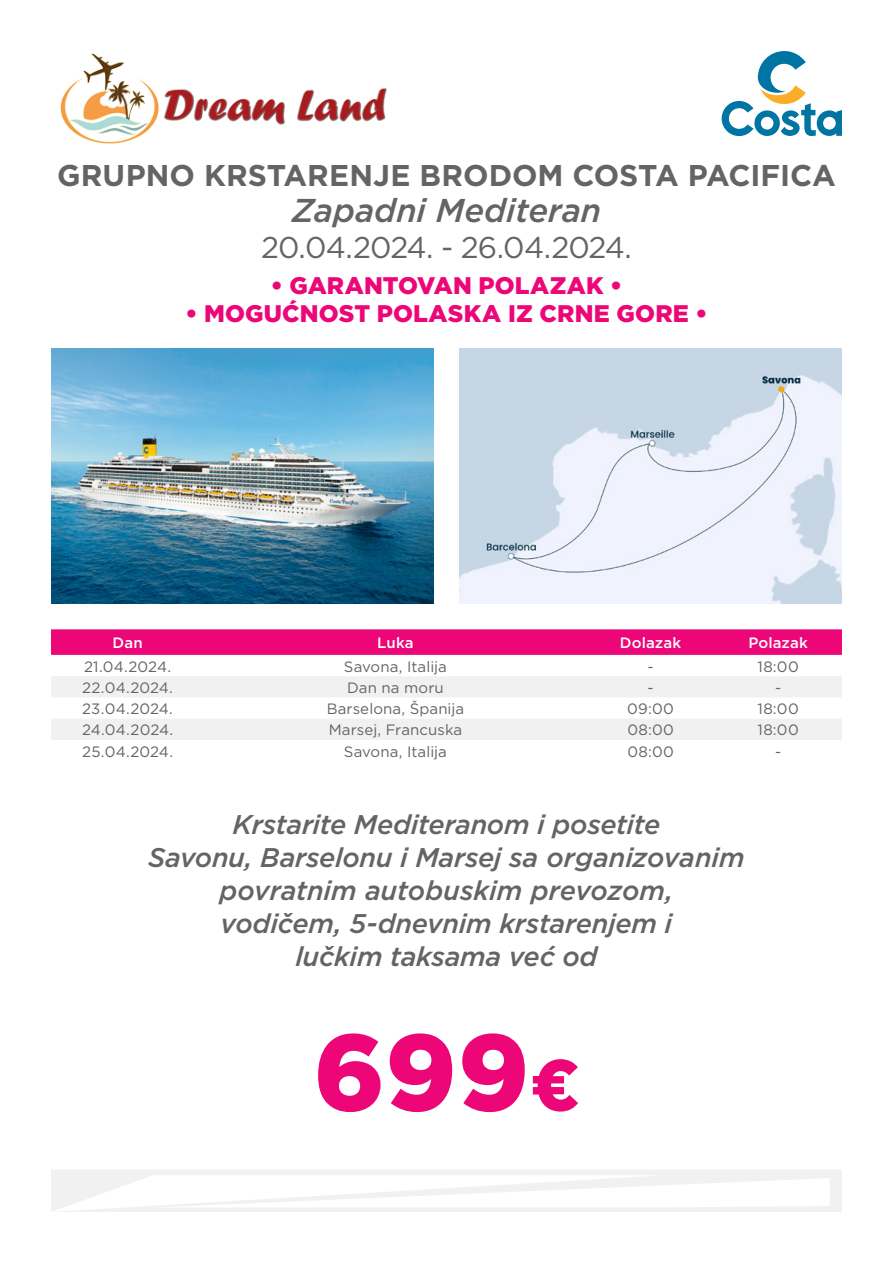
<style>
.page{position:relative;width:893px;height:1263px;background:#fff}
.page>*{position:absolute;margin:0;border:0;box-sizing:border-box;transform-origin:0 0}
.t1{font:900 108px "Gotham";color:#ed0677}
.t2{font:italic 500 33px "Gotham";color:#636466}
.t3{font:700 30px "Gotham";color:#636466}
.t4{font:30px "Gotham";letter-spacing:-.035em;color:#636466}
.t5{font:italic 500 27px/33px "Gotham";letter-spacing:-.01em;color:#636466;text-align:center}
.t6{font:900 24px "Gotham";letter-spacing:.005em;color:#ed0677}
.t7{font:15px "Gotham";letter-spacing:.005em;color:#636466}
.t8{font:500 15px "Gotham";letter-spacing:.01em;color:#fff}
.s1{font-size:72px}
</style>
<div class="page">
<svg style="left:51px;top:1170px;width:791px;height:42px"></svg>
<svg style="left:722px;top:51px;width:120px;height:85px"></svg>
<svg style="left:51px;top:629px;width:791px;height:26px;background:#ed0a79"></svg>
<svg style="left:51px;top:676px;width:791px;height:64px;fill:#f1f1f2"></svg>
<img style="left:459px;top:349px;width:383px;height:255px">
<img style="left:51px;top:349px;width:383px;height:255px">
<img style="left:60px;top:53px;width:327px;height:90px">
<h3 class="t3" style="left:57px;top:155px;width:780px">GRUPNO KRSTARENJE BRODOM COSTA PACIFICA</h3>
<h2 class="t2" style="left:292px;top:188px;width:311px">Zapadni Mediteran</h2>
<h3 class="t4" style="left:261px;top:228px;width:372px">20.04.2024. - 26.04.2024.</h3>
<h3 class="t6" style="left:271px;top:269px;width:353px">• GARANTOVAN POLAZAK •</h3>
<h3 class="t6" style="left:185px;top:297px;width:524px">• MOGUĆNOST POLASKA IZ CRNE GORE •</h3>
<p class="t8" style="left:112px;top:633px;width:32px">Dan</p>
<p class="t8" style="left:377px;top:633px;width:38px">Luka</p>
<p class="t8" style="left:620px;top:633px;width:63px">Dolazak</p>
<p class="t8" style="left:748px;top:633px;width:61px">Polazak</p>
<p class="t7" style="left:84px;top:657px;width:89px">21.04.2024.</p>
<p class="t7" style="left:344px;top:657px;width:105px">Savona, Italija</p>
<p class="t7" style="left:647px;top:657px;width:8px">-</p>
<p class="t7" style="left:758px;top:657px;width:43px">18:00</p>
<p class="t7" style="left:82px;top:678px;width:92px">22.04.2024.</p>
<p class="t7" style="left:347px;top:678px;width:98px">Dan na moru</p>
<p class="t7" style="left:647px;top:678px;width:8px">-</p>
<p class="t7" style="left:775px;top:678px;width:8px">-</p>
<p class="t7" style="left:82px;top:699px;width:92px">23.04.2024.</p>
<p class="t7" style="left:327px;top:699px;width:139px">Barselona, Španija</p>
<p class="t7" style="left:627px;top:699px;width:48px">09:00</p>
<p class="t7" style="left:758px;top:699px;width:43px">18:00</p>
<p class="t7" style="left:82px;top:720px;width:93px">24.04.2024.</p>
<p class="t7" style="left:329px;top:720px;width:135px">Marsej, Francuska</p>
<p class="t7" style="left:627px;top:720px;width:48px">08:00</p>
<p class="t7" style="left:758px;top:720px;width:43px">18:00</p>
<p class="t7" style="left:82px;top:742px;width:92px">25.04.2024.</p>
<p class="t7" style="left:344px;top:742px;width:105px">Savona, Italija</p>
<p class="t7" style="left:627px;top:742px;width:48px">08:00</p>
<p class="t7" style="left:775px;top:742px;width:8px">-</p>
<h3 class="t5" style="left:148px;top:807px;width:598px">Krstarite Mediteranom i posetite<br>Savonu, Barselonu i Marsej sa organizovanim povratnim autobuskim prevozom,<br>vodičem, 5-dnevnim krstarenjem i<br>lučkim taksama već od</h3>
<h1 class="t1" style="left:314px;top:998px;width:267px">699<span class="s1">€</span></h1>
</div>
